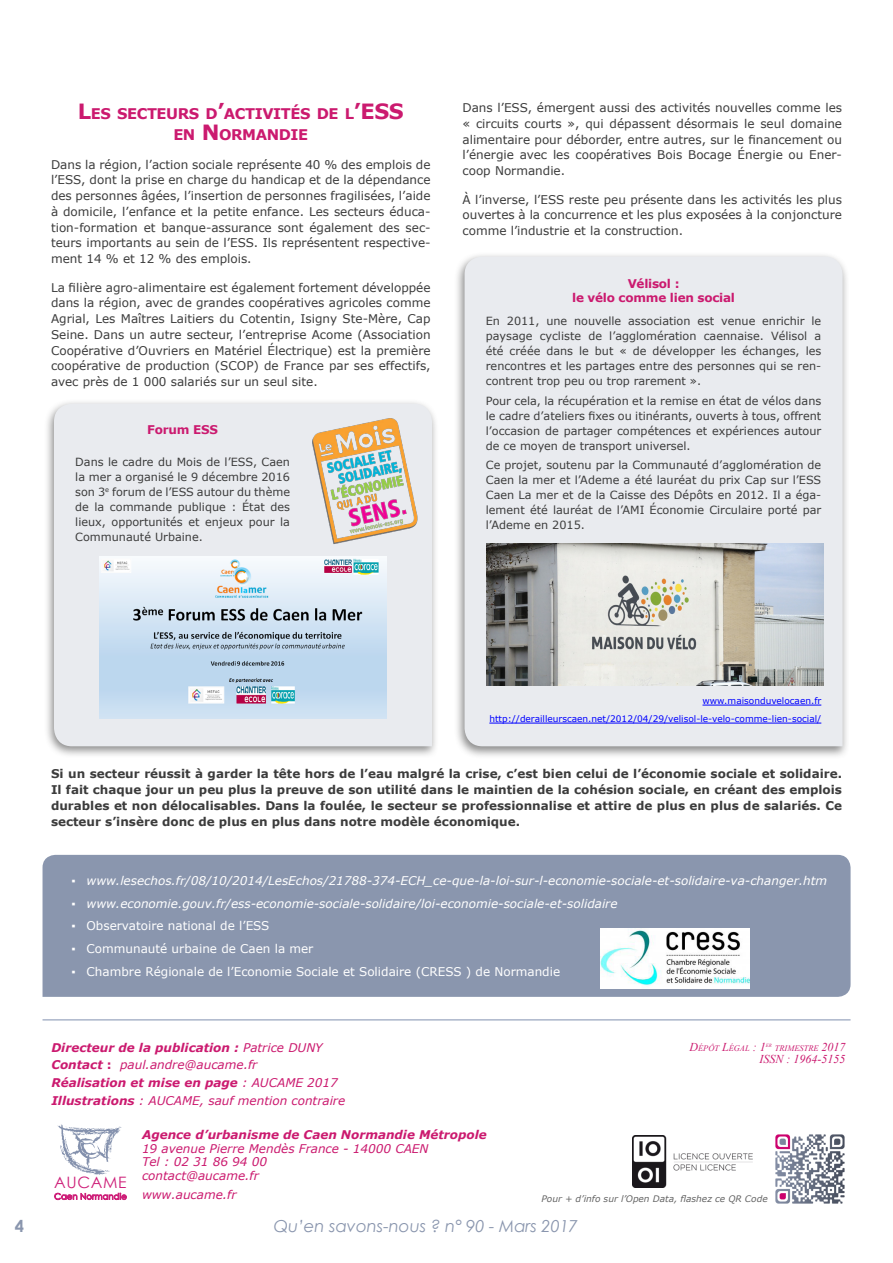
<style>
.page{position:relative;width:893px;height:1263px;background:#fff}
.page>*{position:absolute;margin:0;border:0;box-sizing:border-box;transform-origin:0 0}
.t1{font:italic 16.5px "Century Gothic";color:#8a96ae}
.t2{font:700 16.5px "Century Gothic";color:#8a96ae}
.t3{font:15.75px "Century Gothic";letter-spacing:.04em;color:#ce1f79}
.t4{font:700 14.7px/21px "Verdana";letter-spacing:-.03em;color:#cb1a6f;text-align:center}
.t5{font:12px/15.8px "Verdana";color:#3c3c3c;text-align:justify}
.t6{font:700 12px/15.8px "Verdana";color:#3c3c3c;text-align:justify}
.t7{font:italic 12px/17.7px "Verdana";color:#cb1a6f}
.t8{font:italic 12px "Verdana";color:#fff}
.t9{font:12px "Verdana";color:#fff}
.t10{font:italic 700 12px "Verdana";color:#cb1a6f}
.t11{font:700 12px/13.5px "Verdana";letter-spacing:-.02em;color:#cb1a6f;text-align:center}
.t12{font:italic 12px "Times New Roman";color:#cb1a6f}
.t13{font:11.25px/15px "Verdana";color:#3c3c3c;text-align:justify}
.t14{font:9px/18px "Verdana";color:#00f;text-align:right}
.t15{font:italic 9px "Verdana";color:#646464}
.t16{font:italic 8.4px "Times New Roman";color:#cb1a6f}
.t17{font:8.4px "Century Gothic";letter-spacing:.01em;color:#ce1f79}
.t18{font:italic 4.95px "Times New Roman";color:#cb1a6f}
.s1{font-size:21px}
.s2{font-weight:700;font-style:normal}
.s3{font-weight:700}
.s4{font-size:12px}
</style>
<div class="page">
<svg style="left:55px;top:1193px;width:71px;height:7px"></svg>
<svg style="left:58px;top:1124px;width:64px;height:51px"></svg>
<img style="left:632px;top:1136px;width:120px;height:51px">
<img style="left:775px;top:1134px;width:70px;height:70px">
<hr style="left:43px;top:1019px;width:808px;height:1px;background:#abb5ca">
<div style="left:43px;top:855px;width:808px;height:142px;background:#8a96ae"></div>
<div style="left:44px;top:399px;width:395px;height:360px;background:#646464;opacity:.75"></div>
<div style="left:54px;top:404px;width:378px;height:342px;background:#e9ebef"></div>
<img style="left:311px;top:417px;width:107px;height:128px">
<img style="left:99px;top:557px;width:288px;height:162px">
<img style="left:601px;top:929px;width:148px;height:59px">
<div style="left:454px;top:252px;width:395px;height:506px;background:#646464;opacity:.75"></div>
<div style="left:465px;top:257px;width:378px;height:489px;background:#e9ebef"></div>
<hr style="left:702px;top:705px;width:119px;height:1px;background:#00f">
<hr style="left:489px;top:723px;width:332px;height:1px;background:#00f">
<img style="left:486px;top:543px;width:338px;height:142px">
<p class="t4" style="left:78px;top:103px;width:327px"><span class="s1">L</span>ES SECTEU RS D<span class="s1">’</span>ACTIVITÉS DE L<span class="s1">’ESS<br></span>EN <span class="s1">N</span> ORMANDIE</p>
<p class="t5" style="left:51px;top:156px;width:381px">Dans la région, l’action sociale représente 40 % des emplois de l’ESS, dont la prise en charge du handicap et de la dépendance des personnes âgées, l’insertion de personnes fragilisées, l’aide à domicile, l’enfance et la petite enfance. Les secteurs éduca&shy;tion-formation et banque-assurance sont également des sec&shy;teurs importants au sein de l’ESS. Ils représentent respective&shy;ment 14 % et 12 % des emplois.</p>
<p class="t5" style="left:51px;top:279px;width:381px">La filière agro-alimentaire est également fortement développée dans la région, avec de grandes coopératives agricoles comme Agrial, Les Maîtres Laitiers du Cotentin, Isigny Ste-Mère, Cap Seine. Dans un autre secteur, l’entreprise Acome (Association Coopérative d’Ouvriers en Matériel Électrique) est la première coopérative de production (SCOP) de France par ses effectifs, avec près de 1 000 salariés sur un seul site.</p>
<p class="t11" style="left:147px;top:423px;width:72px">Forum ESS</p>
<p class="t13" style="left:75px;top:454px;width:216px">Dans le cadre du Mois de l’ESS, Caen la mer a organisé le 9 décembre 2016 son 3<sup>e</sup> forum de l’ESS autour du thème de la commande publique : État des lieux, opportunités et enjeux pour la Communauté Urbaine.</p>
<p class="t5" style="left:462px;top:100px;width:381px">Dans l’ESS, émergent aussi des activités nouvelles comme les « circuits courts », qui dépassent désormais le seul domaine alimentaire pour déborder, entre autres, sur le financement ou l’énergie avec les coopératives Bois Bocage Énergie ou Ener&shy;coop Normandie.</p>
<p class="t5" style="left:462px;top:191px;width:381px">À l’inverse, l’ESS reste peu présente dans les activités les plus ouvertes à la concurrence et les plus exposées à la conjoncture comme l’industrie et la construction.</p>
<p class="t11" style="left:572px;top:277px;width:164px">Vélisol :<br>le vélo comme lien social</p>
<p class="t13" style="left:486px;top:314px;width:337px">En 2011, une nouvelle association est venue enrichir le paysage cycliste de l’agglomération caennaise. Vélisol a été créée dans le but « de développer les échanges, les rencontres et les partages entre des personnes qui se ren&shy;contrent trop peu ou trop rarement ».</p>
<p class="t13" style="left:486px;top:393px;width:337px">Pour cela, la récupération et la remise en état de vélos dans le cadre d’ateliers fixes ou itinérants, ouverts à tous, offrent l’occasion de partager compétences et expériences autour de ce moyen de transport universel.</p>
<p class="t13" style="left:486px;top:457px;width:337px">Ce projet, soutenu par la Communauté d’agglomération de Caen la mer et l’Ademe a été lauréat du prix Cap sur l’ESS Caen La mer et de la Caisse des Dépôts en 2012. Il a éga&shy;lement été lauréat de l’AMI Économie Circulaire porté par l’Ademe en 2015.</p>
<p class="t14" style="left:489px;top:692px;width:333px">www.maisonduvelocaen.fr http://derailleurscaen.net/2012/04/29/velisol-le-velo-comme-lien-social/</p>
<p class="t6" style="left:51px;top:766px;width:792px">Si un secteur réussit à garder la tête hors de l’eau malgré la crise, c’est bien celui de l’économie sociale et solidaire.<br>Il fait chaque jour un peu plus la preuve de son utilité dans le maintien de la cohésion sociale, en créant des emplois durables et non délocalisables. Dans la foulée, le secteur se professionnalise et attire de plus en plus de salariés. Ce secteur s’insère donc de plus en plus dans notre modèle économique.</p>
<p class="t8" style="left:72px;top:872px;width:757px"><span class="s2">▪</span> www.lesechos.fr/08/10/2014/LesEchos/21788-374-ECH_ce-que-la-loi-sur-l-economie-sociale-et-solidaire-va-changer.htm</p>
<p class="t8" style="left:72px;top:895px;width:547px"><span class="s2">▪</span> www.economie.gouv.fr/ess-economie-sociale-solidaire/loi-economie-sociale-et-solidaire</p>
<p class="t9" style="left:72px;top:918px;width:199px"><span class="s3">▪</span> Observatoire national de l’ESS</p>
<p class="t9" style="left:72px;top:940px;width:243px"><span class="s3">▪</span> Communauté urbaine de Caen la mer</p>
<p class="t9" style="left:72px;top:963px;width:490px"><span class="s3">▪</span> Chambre Régionale de l’Economie Sociale et Solidaire (CRESS ) de Normandie</p>
<p class="t7" style="left:51px;top:1038px;width:295px"><span class="s3">Directeur de la publication :</span> Patrice DUNY <span class="s3">Contact</span> <span class="s2">:</span> paul.andre@aucame.fr<br><span class="s3">Réalisation et mise en page</span> : AUCAME 2017<br><span class="s3">Illustrations</span> : AUCAME, sauf mention contraire</p>
<p class="t10" style="left:142px;top:1126px;width:346px">Agence d’urbanisme de Caen Normandie Métropole</p>
<p class="t7" style="left:142px;top:1141px;width:288px;line-height:13.5px">19 avenue Pierre Mendès France - 14000 CAEN<br>Tel : 02 31 86 94 00<br>contact@aucame.fr</p>
<p class="t17" style="left:54px;top:1190px;width:74px">Caen Normandie</p>
<p class="t7" style="left:142px;top:1186px;width:96px">www.aucame.fr</p>
<h2 class="t3" style="left:54px;top:1172px;width:74px">AUCAME</h2>
<p class="t16" style="left:689px;top:1042px;width:78px"><span class="s4">D</span>ÉPÔT <span class="s4">L</span>ÉGAL <span class="s4">: 1</span></p>
<p class="t18" style="left:766px;top:1041px;width:7px">ER</p>
<p class="t16" style="left:775px;top:1042px;width:72px">TRIMESTRE <span class="s4">2017</span></p>
<p class="t12" style="left:760px;top:1050px;width:87px">ISSN : 1964-5155</p>
<p class="t15" style="left:541px;top:1193px;width:228px">Pour + d’info sur l’Open Data, flashez ce QR Code</p>
<h1 class="t2" style="left:15px;top:1213px;width:11px">4</h1>
<h1 class="t1" style="left:274px;top:1214px;width:306px">Qu’en savons-nous ? n° 90 - Mars 2017</h1>
</div>
